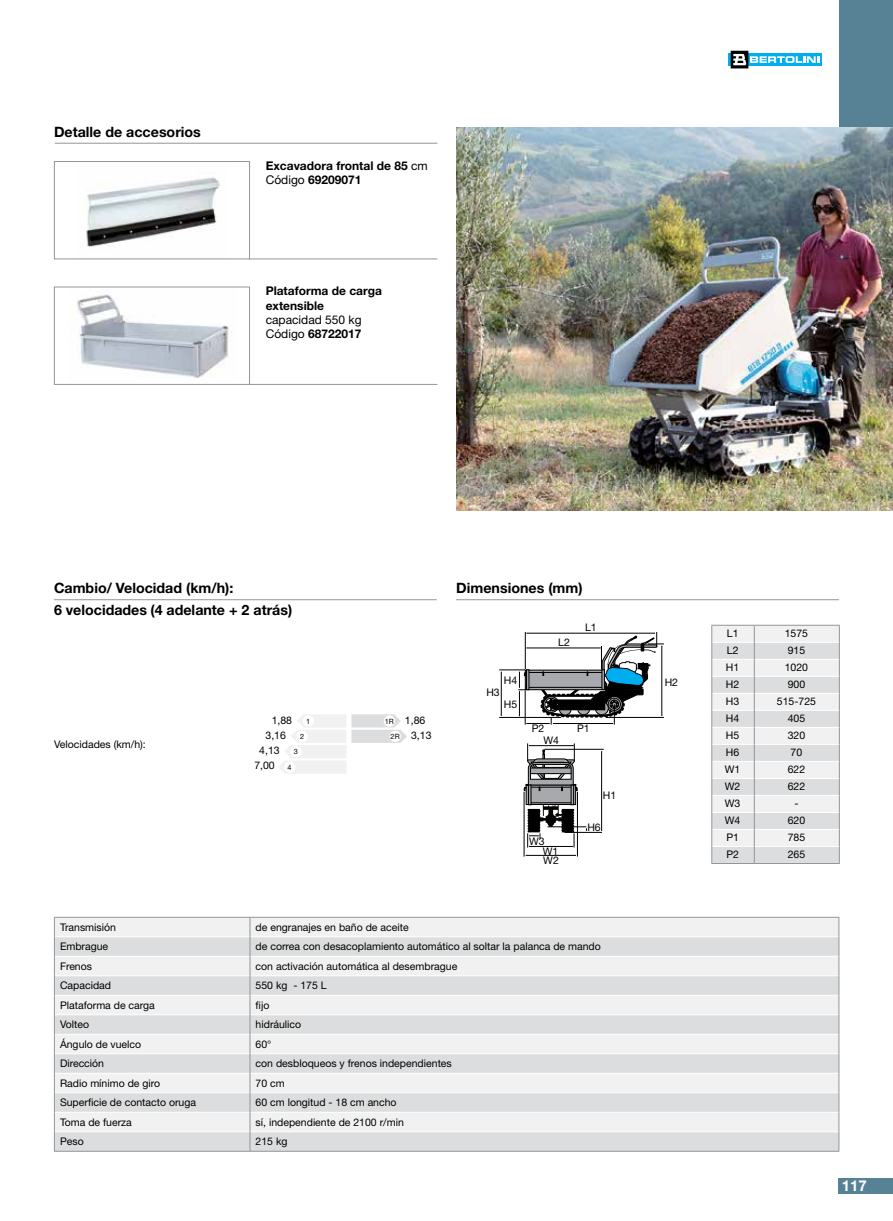
<style>
.page{position:relative;width:893px;height:1221px;background:#fff}
.page>*{position:absolute;margin:0;border:0;box-sizing:border-box;transform-origin:0 0}
.t1{font:700 15px "Helvetica Neue LT Std";color:#fff}
.t2{font:700 14.25px/22.5px "Helvetica Neue LT Std";color:#000}
.t3{font:700 12px/14.4px "Helvetica Neue LT Std";color:#000}
.t4{font:12px/14.4px "Helvetica Neue LT Std";color:#000}
.t5{font:10.5px/15.5px "Helvetica Neue LT Std";color:#000;text-align:center}
.t6{font:7.35px "Helvetica Neue LT Std";color:#000}
.s1{font-weight:400}
.s2{font-weight:700}
</style>
<div class="page">
<div style="left:839px;top:1178px;width:54px;height:15px;background:#578295"></div>
<svg style="left:728px;top:53px;width:94px;height:13px"></svg>
<svg style="left:733px;top:53px;width:13px;height:13px"></svg>
<div style="left:731px;top:51px;width:17px;height:17px;border:1px solid #000"></div>
<svg style="left:733px;top:54px;width:86px;height:11px"></svg>
<div style="left:839px;top:0;width:54px;height:128px;background:#578295"></div>
<img style="left:456px;top:127px;width:437px;height:383px">
<hr style="left:249px;top:258px;width:188px;height:1px;background:#939598">
<hr style="left:55px;top:143px;width:382px;height:1px;background:#939598">
<hr style="left:456px;top:599px;width:383px;height:1px;background:#939598">
<hr style="left:54px;top:599px;width:383px;height:1px;background:#939598">
<svg style="left:499px;top:632px;width:165px;height:93px"></svg>
<hr style="left:548px;top:826px;width:38px;height:1px;background:#000">
<hr style="left:544px;top:749px;width:60px;height:1px;background:#000">
<hr style="left:564px;top:832px;width:38px;height:1px;background:#000">
<hr style="left:601px;top:751px;width:1px;height:79px;background:#000">
<div style="left:526px;top:785px;width:50px;height:19px;background:#a7a9ac"></div>
<div style="left:526px;top:785px;width:50px;height:19px;border:1px solid #000"></div>
<hr style="left:531px;top:802px;width:40px;height:1px;background:#000">
<div style="left:528px;top:784px;width:3px;height:20px;border:1px solid #000"></div>
<div style="left:571px;top:784px;width:3px;height:20px;border:1px solid #000"></div>
<hr style="left:526px;top:855px;width:50px;height:1px;background:#000">
<hr style="left:524px;top:791px;width:1px;height:65px;background:#000">
<hr style="left:577px;top:791px;width:1px;height:65px;background:#000">
<svg style="left:527px;top:803px;width:48px;height:44px"></svg>
<svg style="left:524px;top:743px;width:53px;height:47px"></svg>
<div style="left:55px;top:917px;width:783px;height:19px;background:#f1f1f2"></div>
<svg style="left:55px;top:937px;width:783px;height:213px;fill:#dcddde"></svg>
<hr style="left:55px;top:955px;width:195px;height:1px;background:#fff">
<hr style="left:250px;top:955px;width:588px;height:1px;background:#fff">
<hr style="left:55px;top:975px;width:195px;height:1px;background:#fff">
<hr style="left:250px;top:975px;width:588px;height:1px;background:#fff">
<hr style="left:55px;top:994px;width:195px;height:1px;background:#fff">
<hr style="left:250px;top:994px;width:588px;height:1px;background:#fff">
<hr style="left:55px;top:1014px;width:195px;height:1px;background:#fff">
<hr style="left:250px;top:1014px;width:588px;height:1px;background:#fff">
<hr style="left:55px;top:1033px;width:195px;height:1px;background:#fff">
<hr style="left:250px;top:1033px;width:588px;height:1px;background:#fff">
<hr style="left:55px;top:1053px;width:195px;height:1px;background:#fff">
<hr style="left:250px;top:1053px;width:588px;height:1px;background:#fff">
<hr style="left:55px;top:1072px;width:195px;height:1px;background:#fff">
<hr style="left:250px;top:1072px;width:588px;height:1px;background:#fff">
<hr style="left:55px;top:1092px;width:195px;height:1px;background:#fff">
<hr style="left:250px;top:1092px;width:588px;height:1px;background:#fff">
<hr style="left:55px;top:1111px;width:195px;height:1px;background:#fff">
<hr style="left:250px;top:1111px;width:588px;height:1px;background:#fff">
<hr style="left:55px;top:1131px;width:195px;height:1px;background:#fff">
<hr style="left:250px;top:1131px;width:588px;height:1px;background:#fff">
<svg style="left:250px;top:917px;width:1px;height:233px"></svg>
<hr style="left:54px;top:1150px;width:196px;height:1px;background:#939598">
<hr style="left:250px;top:1150px;width:589px;height:1px;background:#939598">
<hr style="left:54px;top:916px;width:196px;height:1px;background:#939598">
<hr style="left:250px;top:916px;width:589px;height:1px;background:#939598">
<svg style="left:54px;top:917px;width:1px;height:233px"></svg>
<svg style="left:838px;top:917px;width:1px;height:233px"></svg>
<hr style="left:711px;top:863px;width:43px;height:1px;background:#939598">
<hr style="left:754px;top:863px;width:86px;height:1px;background:#939598">
<svg style="left:711px;top:625px;width:129px;height:238px"></svg>
<div style="left:54px;top:161px;width:196px;height:98px;border:1px solid #939598"></div>
<img style="left:86px;top:177px;width:134px;height:70px">
<svg style="left:279px;top:714px;width:128px;height:59px"></svg>
<div style="left:284px;top:761px;width:11px;height:11px;background:#fff;border-radius:50%"></div>
<img style="left:77px;top:290px;width:152px;height:88px">
<div style="left:54px;top:286px;width:196px;height:99px;border:1px solid #939598"></div>
<hr style="left:249px;top:384px;width:188px;height:1px;background:#939598">
<h2 class="t2" style="left:54px;top:121px;width:148px">Detalle de accesorios</h2>
<p class="t3" style="left:266px;top:158px;width:164px">Excavadora frontal de 85 <span class="s1">cm<br>Código</span> 69209071</p>
<p class="t3" style="left:266px;top:283px;width:118px">Plataforma de carga extensible</p>
<p class="t4" style="left:266px;top:312px;width:98px">capacidad 550 kg<br>Código <span class="s2">68722017</span></p>
<h2 class="t2" style="left:54px;top:576px;width:240px">Cambio/ Velocidad (km/h):<br>6 velocidades (4 adelante + 2 atrás)</h2>
<p class="t5" style="left:54px;top:736px;width:93px">Velocidades (km/h):</p>
<p class="t5" style="left:272px;top:712px;width:22px">1,88</p>
<p class="t5" style="left:259px;top:742px;width:22px">4,13</p>
<p class="t5" style="left:405px;top:712px;width:28px">1,86<br>3,13</p>
<p class="t6" style="left:306px;top:716px;width:6px">1</p>
<p class="t6" style="left:385px;top:716px;width:11px">1R</p>
<p class="t5" style="left:265px;top:727px;width:22px">3,16</p>
<p class="t6" style="left:300px;top:731px;width:6px">2</p>
<p class="t6" style="left:391px;top:731px;width:11px">2R</p>
<p class="t6" style="left:294px;top:747px;width:6px">3</p>
<p class="t5" style="left:254px;top:757px;width:22px">7,00</p>
<p class="t6" style="left:287px;top:762px;width:6px">4</p>
<h2 class="t2" style="left:456px;top:576px;width:128px">Dimensiones (mm)</h2>
<p class="t5" style="left:504px;top:672px;width:15px">H4</p>
<p class="t5" style="left:504px;top:696px;width:15px">H5</p>
<p class="t5" style="left:486px;top:684px;width:15px">H3</p>
<p class="t5" style="left:558px;top:634px;width:13px">L2</p>
<p class="t5" style="left:585px;top:619px;width:13px">L1</p>
<p class="t5" style="left:532px;top:720px;width:14px">P2</p>
<p class="t5" style="left:543px;top:732px;width:17px">W4</p>
<p class="t5" style="left:577px;top:720px;width:14px">P1</p>
<p class="t5" style="left:529px;top:833px;width:17px">W3</p>
<p class="t5" style="left:543px;top:843px;width:17px">W1</p>
<p class="t5" style="left:543px;top:852px;width:17px">W2</p>
<p class="t5" style="left:603px;top:787px;width:15px">H1</p>
<p class="t5" style="left:587px;top:819px;width:15px">H6</p>
<p class="t5" style="left:60px;top:919px;width:58px">Transmisión</p>
<p class="t5" style="left:256px;top:919px;width:155px">de engranajes en baño de aceite</p>
<p class="t5" style="left:60px;top:938px;width:50px">Embrague</p>
<p class="t5" style="left:256px;top:938px;width:347px">de correa con desacoplamiento automático al soltar la palanca de mando</p>
<p class="t5" style="left:60px;top:958px;width:34px">Frenos</p>
<p class="t5" style="left:256px;top:958px;width:203px">con activación automática al desembrague</p>
<p class="t5" style="left:60px;top:977px;width:53px">Capacidad</p>
<p class="t5" style="left:256px;top:977px;width:73px">550 kg - 175 L</p>
<p class="t5" style="left:60px;top:997px;width:96px">Plataforma de carga</p>
<p class="t5" style="left:256px;top:997px;width:15px">fijo</p>
<p class="t5" style="left:60px;top:1016px;width:31px">Volteo</p>
<p class="t5" style="left:256px;top:1016px;width:47px">hidráulico</p>
<p class="t5" style="left:60px;top:1036px;width:83px">Ángulo de vuelco</p>
<p class="t5" style="left:256px;top:1036px;width:17px">60°</p>
<p class="t5" style="left:60px;top:1055px;width:46px">Dirección</p>
<p class="t5" style="left:256px;top:1055px;width:198px">con desbloqueos y frenos independientes</p>
<p class="t5" style="left:60px;top:1075px;width:102px">Radio mínimo de giro</p>
<p class="t5" style="left:256px;top:1075px;width:31px">70 cm</p>
<p class="t5" style="left:60px;top:1094px;width:138px">Superficie de contacto oruga</p>
<p class="t5" style="left:256px;top:1094px;width:143px">60 cm longitud - 18 cm ancho</p>
<p class="t5" style="left:60px;top:1114px;width:73px">Toma de fuerza</p>
<p class="t5" style="left:256px;top:1114px;width:150px">sí, independiente de 2100 r/min</p>
<p class="t5" style="left:60px;top:1133px;width:25px">Peso</p>
<p class="t5" style="left:256px;top:1133px;width:33px">215 kg</p>
<p class="t5" style="left:665px;top:674px;width:15px">H2</p>
<p class="t5" style="left:727px;top:625px;width:13px">L1</p>
<p class="t5" style="left:785px;top:625px;width:25px">1575</p>
<p class="t5" style="left:727px;top:642px;width:13px">L2</p>
<p class="t5" style="left:788px;top:642px;width:19px">915</p>
<p class="t5" style="left:726px;top:659px;width:15px">H1</p>
<p class="t5" style="left:785px;top:659px;width:25px">1020</p>
<p class="t5" style="left:726px;top:676px;width:15px">H2</p>
<p class="t5" style="left:788px;top:676px;width:19px">900</p>
<p class="t5" style="left:726px;top:693px;width:15px">H3</p>
<p class="t5" style="left:777px;top:693px;width:41px">515-725</p>
<p class="t5" style="left:726px;top:710px;width:15px">H4</p>
<p class="t5" style="left:788px;top:710px;width:19px">405</p>
<p class="t5" style="left:726px;top:727px;width:15px">H5</p>
<p class="t5" style="left:788px;top:727px;width:19px">320</p>
<p class="t5" style="left:726px;top:744px;width:15px">H6</p>
<p class="t5" style="left:791px;top:744px;width:13px">70</p>
<p class="t5" style="left:725px;top:761px;width:17px">W1</p>
<p class="t5" style="left:788px;top:761px;width:19px">622</p>
<p class="t5" style="left:725px;top:778px;width:17px">W2</p>
<p class="t5" style="left:788px;top:778px;width:19px">622</p>
<p class="t5" style="left:725px;top:795px;width:17px">W3</p>
<p class="t5" style="left:794px;top:795px;width:6px">-</p>
<p class="t5" style="left:725px;top:812px;width:17px">W4</p>
<p class="t5" style="left:788px;top:812px;width:19px">620</p>
<p class="t5" style="left:726px;top:829px;width:14px">P1</p>
<p class="t5" style="left:788px;top:829px;width:19px">785</p>
<p class="t5" style="left:726px;top:846px;width:14px">P2</p>
<p class="t5" style="left:788px;top:846px;width:19px">265</p>
<h1 class="t1" style="left:842px;top:1176px;width:27px">117</h1>
</div>
